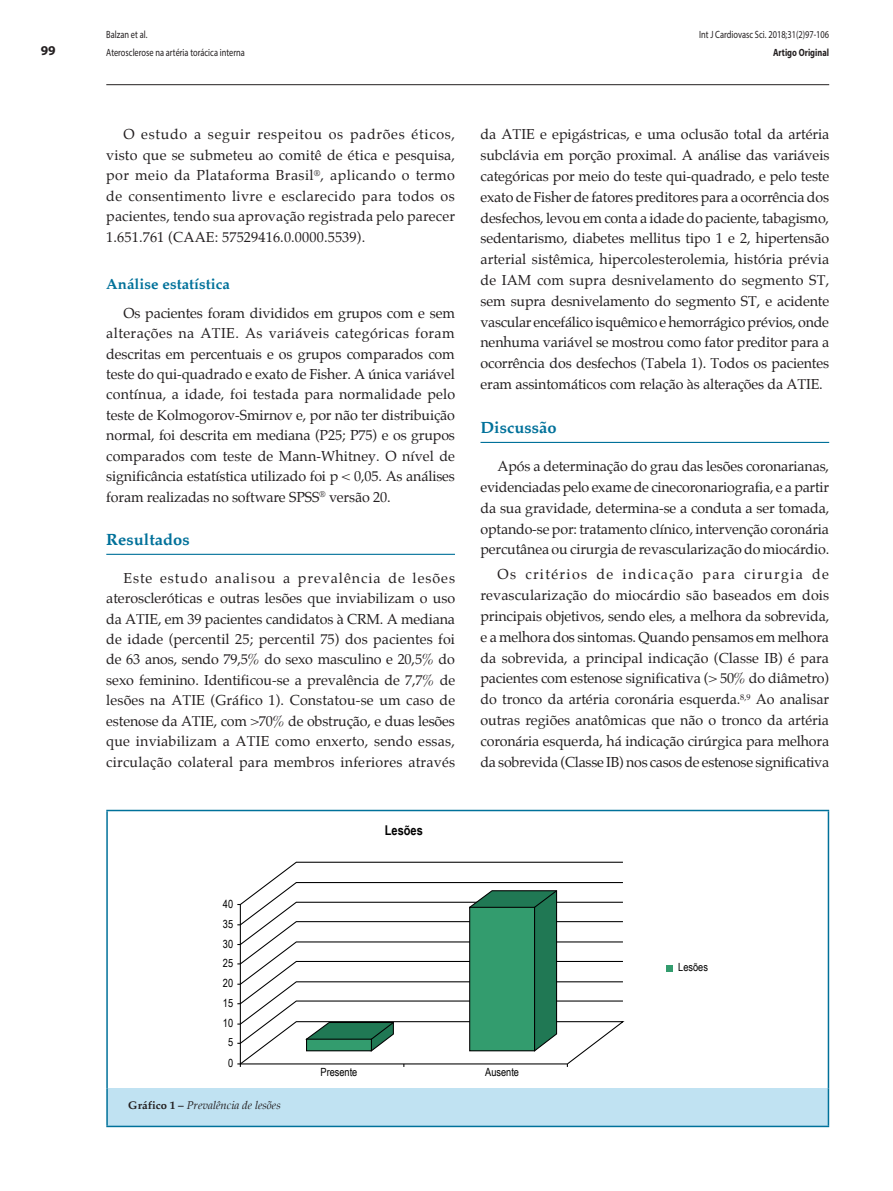
<style>
.page{position:relative;width:893px;height:1191px;background:#fff}
.page>*{position:absolute;margin:0;border:0;box-sizing:border-box;transform-origin:0 0}
._1_-_Titulo-materia{font:700 16.5px "Palatino";color:#00719a}
._2_-_Sub-titulo{font:700 15px "Palatino";color:#00719a}
._4_-_Texto-Basico{font:14.25px/20.9px "Palatino";letter-spacing:-.01em;color:#231f20;text-align:justify}
.t1{font:700 13.5px "Arial Narrow";color:#000}
.t2{font:700 13.5px "Myriad Pro";color:#231f20}
.t3{font:11.25px/20px "Arial Narrow";color:#000;text-align:justify}
._7_-_Legenda-figura{font:italic 11.25px "Palatino";color:#231f20}
.t4{font:10.5px/18px "Myriad Pro";color:#231f20;scale:.8 1}
.t5{font:700 10.5px "Myriad Pro";color:#231f20;scale:.8 1}
.s1{font-weight:700;font-style:normal}
</style>
<div class="page">
<hr style="left:106px;top:84px;width:723px;height:1px;background:#231f20">
<div style="left:107px;top:1088px;width:721px;height:38px;background:#c0e2f2"></div>
<hr style="left:106px;top:1088px;width:2px;height:37px;background:#00719a">
<hr style="left:828px;top:1088px;width:1px;height:37px;background:#00719a">
<hr style="left:106px;top:1125px;width:723px;height:2px;background:#00719a">
<hr style="left:106px;top:809px;width:723px;height:2px;background:#00719a">
<hr style="left:106px;top:811px;width:2px;height:277px;background:#00719a">
<hr style="left:828px;top:811px;width:1px;height:277px;background:#00719a">
<svg style="left:237px;top:861px;width:388px;height:206px"></svg>
<div style="left:307px;top:1039px;width:64px;height:11px;background:#339c6e"></div>
<div style="left:306px;top:1038px;width:66px;height:13px;border:1px solid #000"></div>
<div style="left:470px;top:907px;width:65px;height:143px;background:#339c6e"></div>
<div style="left:469px;top:906px;width:66px;height:145px;border:1px solid #000"></div>
<div style="left:666px;top:965px;width:7px;height:6px;background:#339c6e"></div>
<hr style="left:106px;top:554px;width:349px;height:1px;background:#00719a">
<hr style="left:480px;top:442px;width:349px;height:1px;background:#00719a">
<p class="t2" style="left:41px;top:42px;width:16px">99</p>
<p class="t4" style="left:106px;top:25px;width:175px">Balzan et al.<br>Aterosclerose na artéria torácica interna</p>
<p class="t4" style="left:699px;top:25px;width:164px">Int J Cardiovasc Sci. 2018;31(2)97-106</p>
<p class="t5" style="left:773px;top:45px;width:72px">Artigo Original</p>
<p class="_4_-_Texto-Basico" style="left:106px;top:125px;width:350px;line-height:20.4px;text-indent:17px">O estudo a seguir respeitou os padrões éticos, visto que se submeteu ao comitê de ética e pesquisa, por meio da Plataforma Brasil<sup>®</sup>, aplicando o termo de consentimento livre e esclarecido para todos os pacientes, tendo sua aprovação registrada pelo parecer 1.651.761 (CAAE: 57529416.0.0000.5539).</p>
<p class="_2_-_Sub-titulo" style="left:106px;top:275px;width:125px">Análise estatística</p>
<p class="_4_-_Texto-Basico" style="left:106px;top:303px;width:350px;line-height:20.4px;text-indent:17px">Os pacientes foram divididos em grupos com e sem alterações na ATIE. As variáveis categóricas foram descritas em percentuais e os grupos comparados com teste do qui-quadrado e exato de Fisher. A única variável contínua, a idade, foi testada para normalidade pelo teste de Kolmogorov-Smirnov e, por não ter distribuição normal, foi descrita em mediana (P25; P75) e os grupos comparados com teste de Mann-Whitney. O nível de significância estatística utilizado foi p &lt; 0,05. As análises foram realizadas no software SPSS<sup>®</sup> versão 20.</p>
<p class="_1_-_Titulo-materia" style="left:106px;top:530px;width:85px">Resultados</p>
<p class="_4_-_Texto-Basico" style="left:106px;top:568px;width:350px;line-height:20.4px;text-indent:17px">Este estudo analisou a prevalência de lesões ateroscleróticas e outras lesões que inviabilizam o uso da ATIE, em 39 pacientes candidatos à CRM. A mediana de idade (percentil 25; percentil 75) dos pacientes foi de 63 anos, sendo 79,5% do sexo masculino e 20,5% do sexo feminino. Identificou-se a prevalência de 7,7% de lesões na ATIE (Gráfico 1). Constatou-se um caso de estenose da ATIE, com &gt;70% de obstrução, e duas lesões que inviabilizam a ATIE como enxerto, sendo essas, circulação colateral para membros inferiores através</p>
<p class="t1" style="left:385px;top:819px;width:40px">Lesões</p>
<p class="_4_-_Texto-Basico" style="left:480px;top:124px;width:350px">da ATIE e epigástricas, e uma oclusão total da artéria subclávia em porção proximal. A análise das variáveis categóricas por meio do teste qui-quadrado, e pelo teste exato de Fisher de fatores preditores para a ocorrência dos desfechos, levou em conta a idade do paciente, tabagismo, sedentarismo, diabetes mellitus tipo 1 e 2, hipertensão arterial sistêmica, hipercolesterolemia, história prévia de IAM com supra desnivelamento do segmento ST, sem supra desnivelamento do segmento ST, e acidente vascular encefálico isquêmico e hemorrágico prévios, onde nenhuma variável se mostrou como fator preditor para a ocorrência dos desfechos (Tabela 1). Todos os pacientes eram assintomáticos com relação às alterações da ATIE.</p>
<p class="_1_-_Titulo-materia" style="left:480px;top:418px;width:78px">Discussão</p>
<p class="_4_-_Texto-Basico" style="left:480px;top:456px;width:350px;text-indent:17px">Após a determinação do grau das lesões coronarianas, evidenciadas pelo exame de cinecoronariografia, e a partir da sua gravidade, determina-se a conduta a ser tomada, optando-se por: tratamento clínico, intervenção coronária percutânea ou cirurgia de revascularização do miocárdio.</p>
<p class="_4_-_Texto-Basico" style="left:480px;top:564px;width:350px;text-indent:17px">Os critérios de indicação para cirurgia de revascularização do miocárdio são baseados em dois principais objetivos, sendo eles, a melhora da sobrevida, e a melhora dos sintomas. Quando pensamos em melhora da sobrevida, a principal indicação (Classe IB) é para pacientes com estenose significativa (&gt; 50% do diâmetro) do tronco da artéria coronária esquerda.<sup>8,9</sup> Ao analisar outras regiões anatômicas que não o tronco da artéria coronária esquerda, há indicação cirúrgica para melhora da sobrevida (Classe IB) nos casos de estenose significativa</p>
<p class="t3" style="left:223px;top:893px;width:12px">40<br>35<br>30<br>25<br>20<br>15<br>10</p>
<p class="t3" style="left:228px;top:1031px;width:7px;line-height:20.5px">5<br>0</p>
<p class="_7_-_Legenda-figura" style="left:128px;top:1098px;width:154px"><span class="s1">Gráfico 1 –</span> Prevalência de lesões</p>
<p class="t3" style="left:320px;top:1062px;width:38px">Presente</p>
<p class="t3" style="left:485px;top:1062px;width:35px">Ausente</p>
<p class="t3" style="left:678px;top:957px;width:31px">Lesões</p>
</div>
